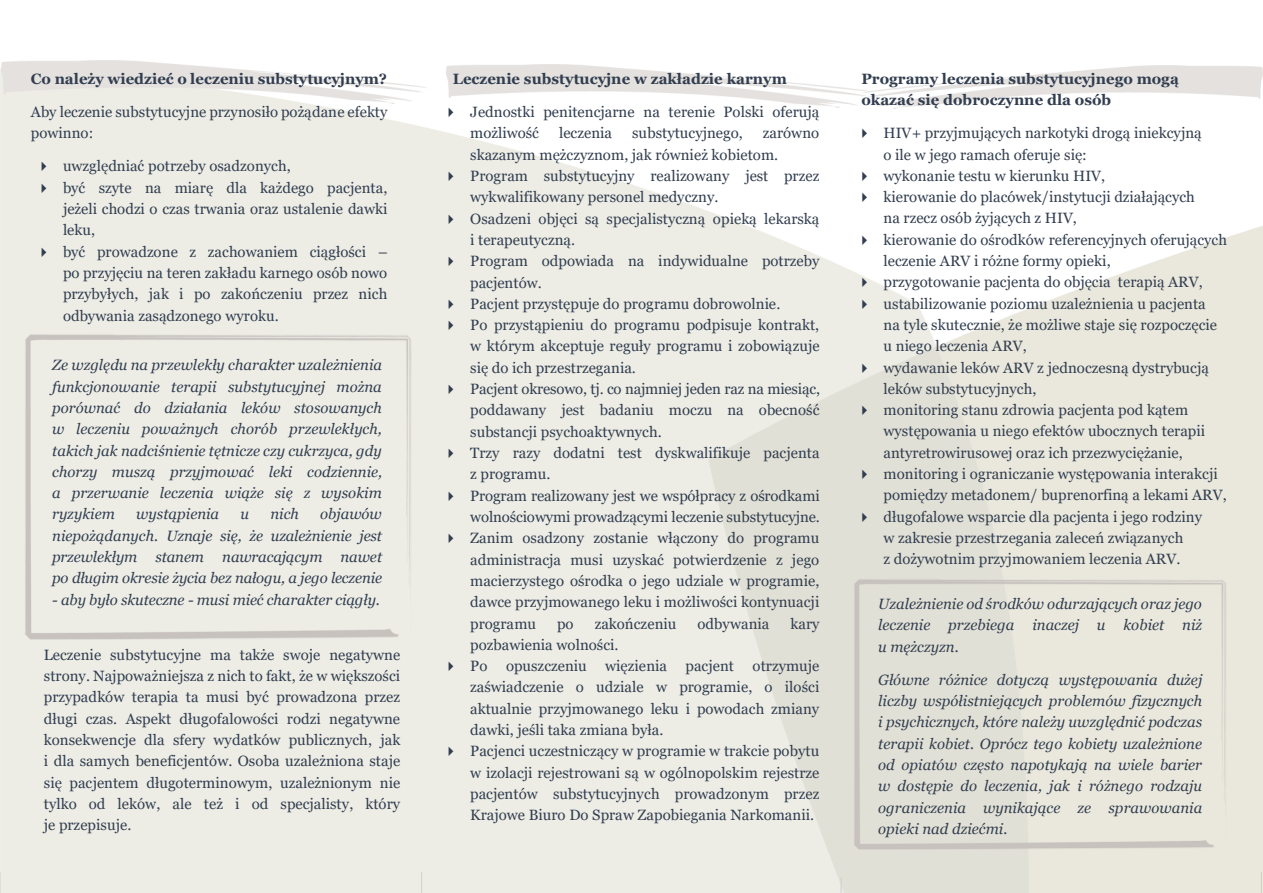
<style>
.page{position:relative;width:1263px;height:893px;background:#fff}
.page>*{position:absolute;margin:0;border:0;box-sizing:border-box;transform-origin:0 0}
.t1{font:15px/21.3px "Georgia";color:#323e4f}
.t2{font:italic 15px/21.3px "Georgia";color:#323e4f;text-align:justify}
.t3{font:700 15px/21.5px "Georgia";color:#323e4f}
</style>
<div class="page">
<div style="left:25px;top:334px;width:387px;height:306px;background:#edede6"></div>
<img style="left:854px;top:578px;width:372px;height:271px">
<svg style="left:841px;top:877px;width:1px;height:16px"></svg>
<svg style="left:421px;top:872px;width:1px;height:21px"></svg>
<svg style="left:0;top:872px;width:1px;height:21px"></svg>
<svg style="left:1261px;top:872px;width:1px;height:21px"></svg>
<p class="t3" style="left:31px;top:68px;width:358px">Co należy wiedzieć o leczeniu substytucyjnym?</p>
<p class="t1" style="left:31px;top:101px;width:358px">Aby leczenie substytucyjne przynosiło pożądane efekty powinno:</p>
<p class="t1" style="left:36px;top:155px;width:256px">✔ uwzględniać potrzeby osadzonych,</p>
<p class="t1" style="left:63px;top:177px;width:326px;text-align:justify;text-indent:-27px">✔ być szyte na miarę dla każdego pacjenta, jeżeli chodzi o czas trwania oraz ustalenie dawki leku,</p>
<p class="t1" style="left:63px;top:241px;width:326px;text-align:justify;text-indent:-27px">✔ być prowadzone z zachowaniem ciągłości – po przyjęciu na teren zakładu karnego osób nowo przybyłych, jak i po zakończeniu przez nich odbywania zasądzonego wyroku.</p>
<p class="t2" style="left:52px;top:354px;width:331px">Ze względu na przewlekły charakter uzależnienia funkcjonowanie terapii substytucyjnej można porównać do działania leków stosowanych w leczeniu poważnych chorób przewlekłych, takich jak nadciśnienie tętnicze czy cukrzyca, gdy chorzy muszą przyjmować leki codziennie, a przerwanie leczenia wiąże się z wysokim ryzykiem</p>
<p class="t2" style="left:52px;top:504px;width:331px;text-indent:268px">objawów niepożądanych. Uznaje się, że uzależnienie jest przewlekłym stanem nawracającym nawet po długim okresie życia bez nałogu, a jego leczenie</p>
<p class="t2" style="left:52px;top:589px;width:329px">- aby było skuteczne - musi mieć charakter ciągły.</p>
<p class="t2" style="left:136px;top:504px;width:84px">wystąpienia</p>
<p class="t2" style="left:241px;top:504px;width:10px">u</p>
<p class="t2" style="left:270px;top:504px;width:30px">nich</p>
<p class="t1" style="left:44px;top:644px;width:358px;text-align:justify">Leczenie substytucyjne ma także swoje negatywne strony. Najpoważniejsza z nich to fakt, że w większości przypadków terapia ta musi być prowadzona przez długi czas. Aspekt długofalowości rodzi negatywne konsekwencje dla sfery wydatków publicznych, jak i dla samych beneficjentów. Osoba uzależniona staje się pacjentem długoterminowym, uzależnionym nie tylko od leków, ale też i od specjalisty, który je przepisuje.</p>
<p class="t3" style="left:453px;top:68px;width:336px">Leczenie substytucyjne w zakładzie karnym</p>
<p class="t1" style="left:470px;top:101px;width:350px;text-indent:-27px">✔ Jednostki penitencjarne na terenie Polski oferują możliwość</p>
<p class="t1" style="left:559px;top:123px;width:55px">leczenia</p>
<p class="t1" style="left:632px;top:123px;width:112px">substytucyjnego,</p>
<p class="t1" style="left:470px;top:123px;width:351px;text-indent:293px">zarówno skazanym mężczyznom, jak również kobietom.</p>
<p class="t1" style="left:470px;top:165px;width:351px;text-indent:-27px">✔ Program substytucyjny realizowany jest przez wykwalifikowany personel medyczny.</p>
<p class="t1" style="left:470px;top:208px;width:351px;text-indent:-27px">✔ Osadzeni objęci są specjalistyczną opieką lekarską i terapeutyczną.</p>
<p class="t1" style="left:470px;top:250px;width:351px;text-indent:-27px">✔ Program odpowiada na indywidualne potrzeby pacjentów.</p>
<p class="t1" style="left:443px;top:293px;width:339px">✔ Pacjent przystępuje do programu dobrowolnie.</p>
<p class="t1" style="left:470px;top:314px;width:351px;text-align:justify;text-indent:-27px">✔ Po przystąpieniu do programu podpisuje kontrakt, w którym akceptuje reguły programu i zobowiązuje się do ich przestrzegania.</p>
<p class="t1" style="left:470px;top:378px;width:351px;text-align:justify;text-indent:-27px">✔ Pacjent okresowo, tj. co najmniej jeden raz na miesiąc, poddawany jest badaniu moczu na obecność substancji psychoaktywnych.</p>
<p class="t1" style="left:470px;top:442px;width:351px;text-indent:-27px">✔ Trzy razy dodatni test dyskwalifikuje pacjenta z programu.</p>
<p class="t1" style="left:443px;top:485px;width:378px;text-align:right">✔ Program realizowany jest we współpracy z ośrodkami wolnościowymi prowadzącymi leczenie substytucyjne.</p>
<p class="t1" style="left:470px;top:527px;width:351px;text-align:justify;text-indent:-27px">✔ Zanim osadzony zostanie włączony do programu administracja musi uzyskać potwierdzenie z jego macierzystego ośrodka o jego udziale w programie, dawce przyjmowanego leku i możliwości kontynuacji programu</p>
<p class="t1" style="left:557px;top:613px;width:18px">po</p>
<p class="t1" style="left:595px;top:613px;width:83px">zakończeniu</p>
<p class="t1" style="left:697px;top:613px;width:74px">odbywania</p>
<p class="t1" style="left:790px;top:613px;width:31px">kary</p>
<p class="t1" style="left:470px;top:634px;width:150px">pozbawienia wolności.</p>
<p class="t1" style="left:470px;top:655px;width:351px;text-align:justify;text-indent:-27px">✔ Po opuszczeniu więzienia pacjent otrzymuje zaświadczenie o udziale w programie, o ilości aktualnie przyjmowanego leku i powodach zmiany dawki, jeśli taka zmiana była.</p>
<p class="t1" style="left:470px;top:740px;width:351px;text-align:justify;text-indent:-27px">✔ Pacjenci uczestniczący w programie w trakcie pobytu w izolacji rejestrowani są w ogólnopolskim rejestrze pacjentów substytucyjnych prowadzonym przez Krajowe Biuro Do Spraw Zapobiegania Narkomanii.</p>
<p class="t3" style="left:861px;top:68px;width:319px">Programy leczenia substytucyjnego mogą okazać się dobroczynne dla osób</p>
<p class="t1" style="left:884px;top:122px;width:320px;text-indent:-27px">✔ HIV+ przyjmujących narkotyki drogą iniekcyjną o ile w jego ramach oferuje się:</p>
<p class="t1" style="left:857px;top:165px;width:250px">✔ wykonanie testu w kierunku HIV,</p>
<p class="t1" style="left:884px;top:186px;width:313px;text-indent:-27px">✔ kierowanie do placówek/instytucji działających na rzecz osób żyjących z HIV,</p>
<p class="t1" style="left:884px;top:229px;width:345px;text-indent:-27px">✔ kierowanie do ośrodków referencyjnych oferujących leczenie ARV i różne formy opieki,</p>
<p class="t1" style="left:857px;top:271px;width:347px">✔ przygotowanie pacjenta do objęcia terapią ARV,</p>
<p class="t1" style="left:884px;top:293px;width:335px;text-indent:-27px">✔ ustabilizowanie poziomu uzależnienia u pacjenta na tyle skutecznie, że możliwe staje się rozpoczęcie u niego leczenia ARV,</p>
<p class="t1" style="left:884px;top:357px;width:327px;text-indent:-27px">✔ wydawanie leków ARV z jednoczesną dystrybucją leków substytucyjnych,</p>
<p class="t1" style="left:884px;top:399px;width:323px;text-indent:-27px">✔ monitoring stanu zdrowia pacjenta pod kątem występowania u niego efektów ubocznych terapii antyretrowirusowej oraz ich przezwyciężanie,</p>
<p class="t1" style="left:884px;top:463px;width:345px;text-indent:-27px">✔ monitoring i ograniczanie występowania interakcji pomiędzy metadonem/ buprenorfiną a lekami ARV,</p>
<p class="t1" style="left:857px;top:506px;width:347px;text-align:center">✔ długofalowe wsparcie dla pacjenta i jego rodziny w zakresie przestrzegania zaleceń związanych<br>z dożywotnim przyjmowaniem leczenia ARV.</p>
<p class="t2" style="left:878px;top:593px;width:325px">Uzależnienie od środków odurzających oraz jego leczenie przebiega inaczej u kobiet niż u mężczyzn.</p>
<p class="t2" style="left:878px;top:669px;width:326px">Główne różnice dotyczą występowania dużej liczby współistniejących problemów fizycznych i psychicznych, które należy uwzględnić podczas terapii kobiet. Oprócz tego kobiety uzależnione od opiatów często napotykają na wiele barier w dostępie do leczenia, jak i różnego rodzaju ograniczenia wynikające ze sprawowania opieki nad dziećmi.</p>
</div>
